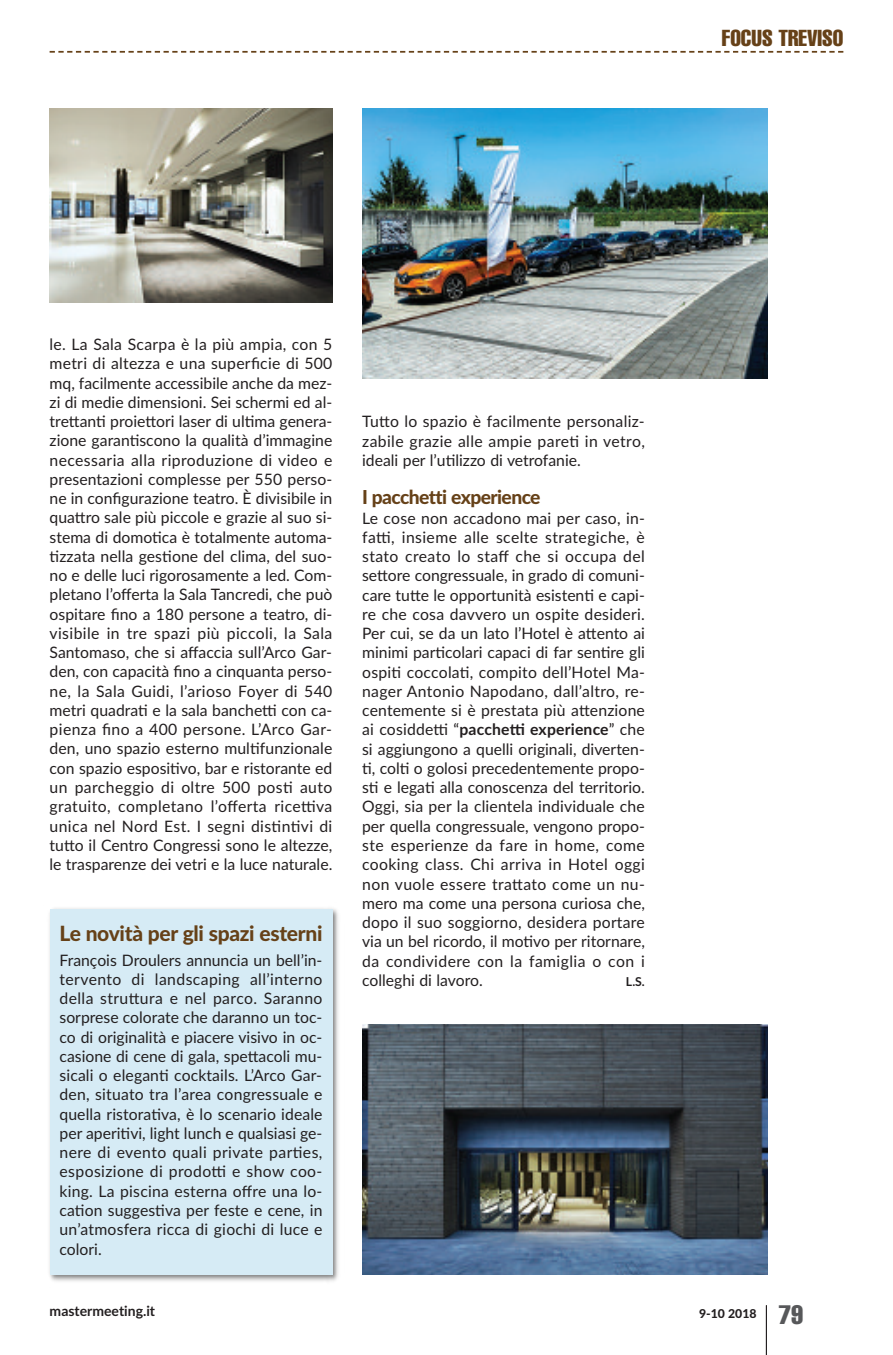
<style>
.page{position:relative;width:893px;height:1355px;background:#fff}
.page>*{position:absolute;margin:0;border:0;box-sizing:border-box;transform-origin:0 0}
.t1{font:extra-condensed 22.75px "Helvetica";color:#664118}
.t2{font:800 21px "Lato";letter-spacing:-.015em;color:#664118}
.t3{font:800 19.25px "Lato";letter-spacing:-.03em;color:#664118}
.t4{font:15.75px/19.2px "Lato";letter-spacing:.015em;color:#231f20;text-align:justify}
.t5{font:700 14px "Lato";color:#231f20}
.t6{font:800 12.25px "Lato";color:#231f20}
.t7{font:700 12.25px "Lato";color:#231f20}
.s1{font-weight:700}
.s2{font-family:"Helvetica";font-weight:400;font-stretch:extra-condensed;font-size:26.25px;color:#57585a}
</style>
<div class="page">
<svg style="left:50px;top:51px;width:793px;height:2px"></svg>
<hr style="left:766px;top:1305px;width:1px;height:49px;background:#231f20">
<img style="left:49px;top:908px;width:290px;height:374px">
<div style="left:50px;top:908px;width:282px;height:366px;background:#d6ebf5"></div>
<img style="left:362px;top:108px;width:406px;height:270px">
<img style="left:362px;top:1024px;width:406px;height:250px">
<img style="left:50px;top:108px;width:282px;height:194px">
<h1 class="t1" style="left:722px;top:30px;width:123px">FOCUS TREVISO</h1>
<p class="t4" style="left:50px;top:335px;width:284px">le. La Sala Scarpa è la più ampia, con 5 metri di altezza e una superficie di 500 mq, facilmente accessibile anche da mez&shy;zi di medie dimensioni. Sei schermi ed al&shy;trettanti proiettori laser di ultima genera&shy;zione garantiscono la qualità d’immagine necessaria alla riproduzione di video e presentazioni complesse per 550 perso&shy;ne in configurazione teatro. È divisibile in quattro sale più piccole e grazie al suo si&shy;stema di domotica è totalmente automa&shy;tizzata nella gestione del clima, del suo&shy;no e delle luci rigorosamente a led. Com&shy;pletano l’offerta la Sala tancredi, che può ospitare fino a 180 persone a teatro, di&shy;visibile in tre spazi più piccoli, la Sala Santomaso, che si affaccia sull’Arco Gar&shy;den, con capacità fino a cinquanta perso&shy;ne, la Sala Guidi, l’arioso Foyer di 540 metri quadrati e la sala banchetti con ca&shy;pienza fino a 400 persone. L’Arco Gar&shy;den, uno spazio esterno multifunzionale con spazio espositivo, bar e ristorante ed un parcheggio di oltre 500 posti auto gratuito, completano l’offerta ricettiva unica nel Nord est. i segni distintivi di tutto il Centro Congressi sono le altezze, le trasparenze dei vetri e la luce naturale.</p>
<h2 class="t2" style="left:60px;top:921px;width:264px">Le novità per gli spazi esterni</h2>
<p class="t4" style="left:60px;top:950px;width:264px">François Droulers annuncia un bell’in&shy;tervento di landscaping all’interno della struttura e nel parco. Saranno sorprese colorate che daranno un toc&shy;co di originalità e piacere visivo in oc&shy;casione di cene di gala, spettacoli mu&shy;sicali o eleganti cocktails. L’Arco Gar&shy;den, situato tra l’area congressuale e quella ristorativa, è lo scenario ideale per aperitivi, light lunch e qualsiasi ge&shy;nere di evento quali private parties, esposizione di prodotti e show coo&shy;king. La piscina esterna offre una lo&shy;cation suggestiva per feste e cene, in un’atmosfera ricca di giochi di luce e colori.</p>
<p class="t4" style="left:362px;top:412px;width:284px">tutto lo spazio è facilmente personaliz&shy;zabile grazie alle ampie pareti in vetro, ideali per l’utilizzo di vetrofanie.</p>
<p class="t3" style="left:362px;top:486px;width:180px">I pacchetti experience</p>
<p class="t4" style="left:362px;top:508px;width:284px">Le cose non accadono mai per caso, in&shy;fatti, insieme alle scelte strategiche, è stato creato lo staff che si occupa del settore congressuale, in grado di comuni&shy;care tutte le opportunità esistenti e capi&shy;re che cosa davvero un ospite desideri.<br>Per cui, se da un lato l’Hotel è attento ai minimi particolari capaci di far sentire gli ospiti coccolati, compito dell’Hotel Ma&shy;nager Antonio Napodano, dall’altro, re&shy;centemente si è prestata più attenzione ai cosiddetti “<span class="s1">pacchetti experience</span>” che si aggiungono a quelli originali, diverten&shy;ti, colti o golosi precedentemente propo&shy;sti e legati alla conoscenza del territorio. oggi, sia per la clientela individuale che per quella congressuale, vengono propo&shy;ste esperienze da fare in home, come cooking class. Chi arriva in Hotel oggi non vuole essere trattato come un nu&shy;mero ma come una persona curiosa che, dopo il suo soggiorno, desidera portare via un bel ricordo, il motivo per ritornare, da condividere con la famiglia o con i colleghi di lavoro.</p>
<p class="t7" style="left:626px;top:974px;width:20px">L.S.</p>
<p class="t5" style="left:50px;top:1302px;width:107px">mastermeeting.it</p>
<p class="t6" style="left:699px;top:1306px;width:106px">9-10 2018 <span class="s2">79</span></p>
</div>
